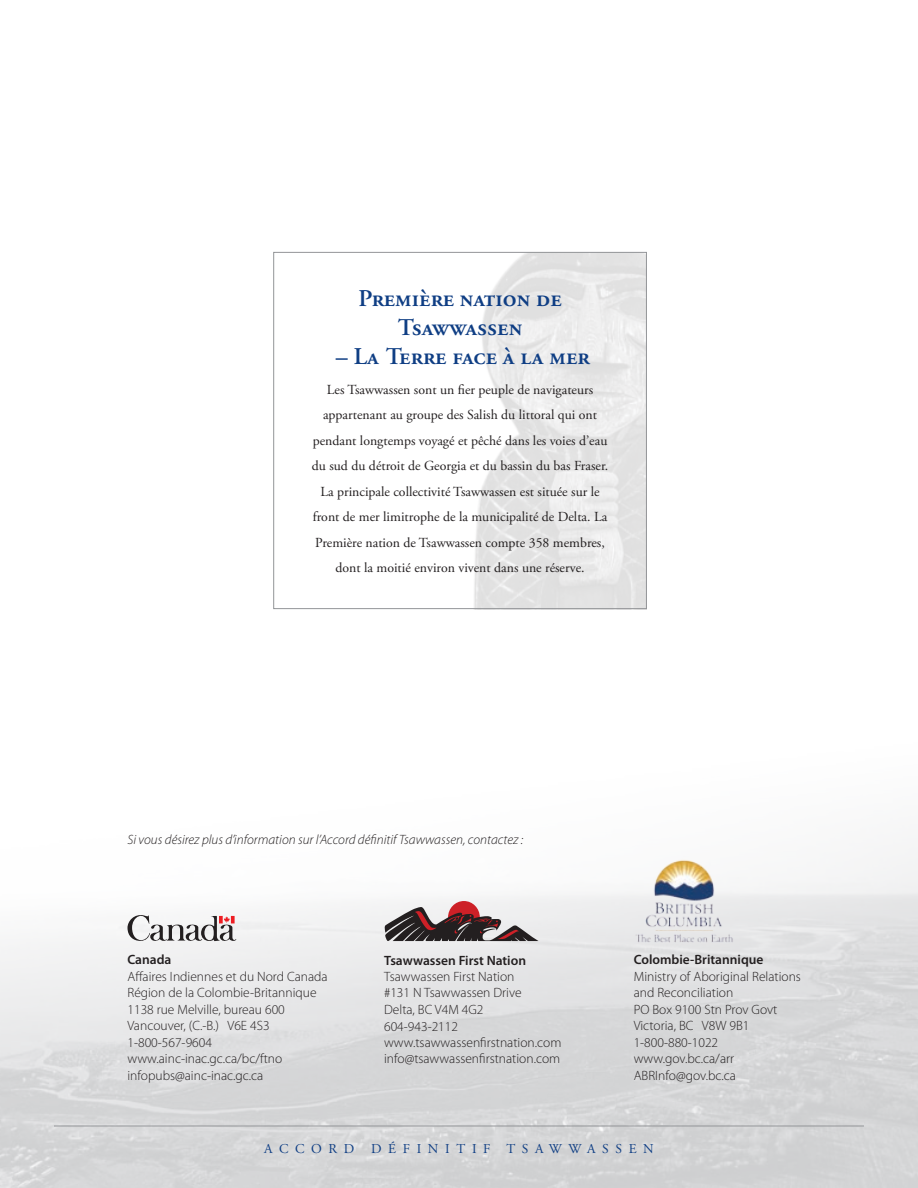
<style>
.page{position:relative;width:918px;height:1188px;background:#fff}
.page>*{position:absolute;margin:0;border:0;box-sizing:border-box;transform-origin:0 0}
.t1{font:600 24px/28.8px "Adobe Garamond Pro";color:#0f3e84;text-align:center}
.t2{font:13.8px/25.5px "Adobe Garamond Pro";color:#231f20;text-align:center}
.t3{font:300 13.5px/16.5px "Myriad Pro";color:#231f20}
.t4{font:italic 300 13.5px "Myriad Pro";color:#231f20}
.t5{font:600 13.5px "Myriad Pro";color:#231f20}
.t6{font:13.5px "Adobe Garamond Pro";letter-spacing:.495em;color:#0f3e84}
</style>
<div class="page">
<hr style="left:54px;top:1126px;width:810px;height:1px;background:#939598">
<svg style="left:128px;top:910px;width:108px;height:36px"></svg>
<img style="left:626px;top:852px;width:118px;height:95px">
<svg style="left:384px;top:901px;width:155px;height:40px"></svg>
<img style="left:474px;top:254px;width:171px;height:353px">
<div style="left:273px;top:252px;width:374px;height:357px;border:1px solid #939598"></div>
<h1 class="t1" style="left:358px;top:284px;width:205px">PREMIÈRE NATION DE<br>TSAWWASSEN</h1>
<h1 class="t1" style="left:336px;top:342px;width:256px">– LA TERRE FACE À LA MER</h1>
<p class="t2" style="left:312px;top:377px;width:298px">Les Tsawwassen sont un fier peuple de navigateurs appartenant au groupe des Salish du littoral qui ont pendant longtemps voyagé et pêché dans les voies d’eau du sud du détroit de Georgia et du bassin du bas Fraser.<br>La principale collectivité Tsawwassen est située sur le front de mer limitrophe de la municipalité de Delta. La Première nation de Tsawwassen compte 358 membres, dont la moitié environ vivent dans une réserve.</p>
<p class="t4" style="left:128px;top:832px;width:397px">Si vous désirez plus d’information sur l’Accord définitif Tsawwassen, contactez :</p>
<p class="t5" style="left:127px;top:952px;width:45px">Canada</p>
<p class="t3" style="left:127px;top:968px;width:202px">Affaires Indiennes et du Nord Canada<br>Région de la Colombie-Britannique<br>1138 rue Melville, bureau 600<br>Vancouver, (C.-B.) V6E 4S3<br>1-800-567-9604 www.ainc-inac.gc.ca/bc/ftno infopubs@ainc-inac.gc.ca</p>
<p class="t5" style="left:384px;top:952px;width:143px">Tsawwassen First Nation</p>
<p class="t3" style="left:384px;top:968px;width:179px">Tsawwassen First Nation<br>#131 N Tsawwassen Drive<br>Delta, BC V4M 4G2<br>604-943-2112 www.tsawwassenfirstnation.com info@tsawwassenfirstnation.com</p>
<p class="t5" style="left:634px;top:952px;width:131px">Colombie-Britannique</p>
<p class="t3" style="left:634px;top:968px;width:169px">Ministry of Aboriginal Relations and Reconciliation<br>PO Box 9100 Stn Prov Govt<br>Victoria, BC V8W 9B1<br>1-800-880-1022 www.gov.bc.ca/arr<br>ABRInfo@gov.bc.ca</p>
<p class="t6" style="left:264px;top:1140px;width:391px">ACCORD DÉFINITIF TSAWWASSEN</p>
</div>
